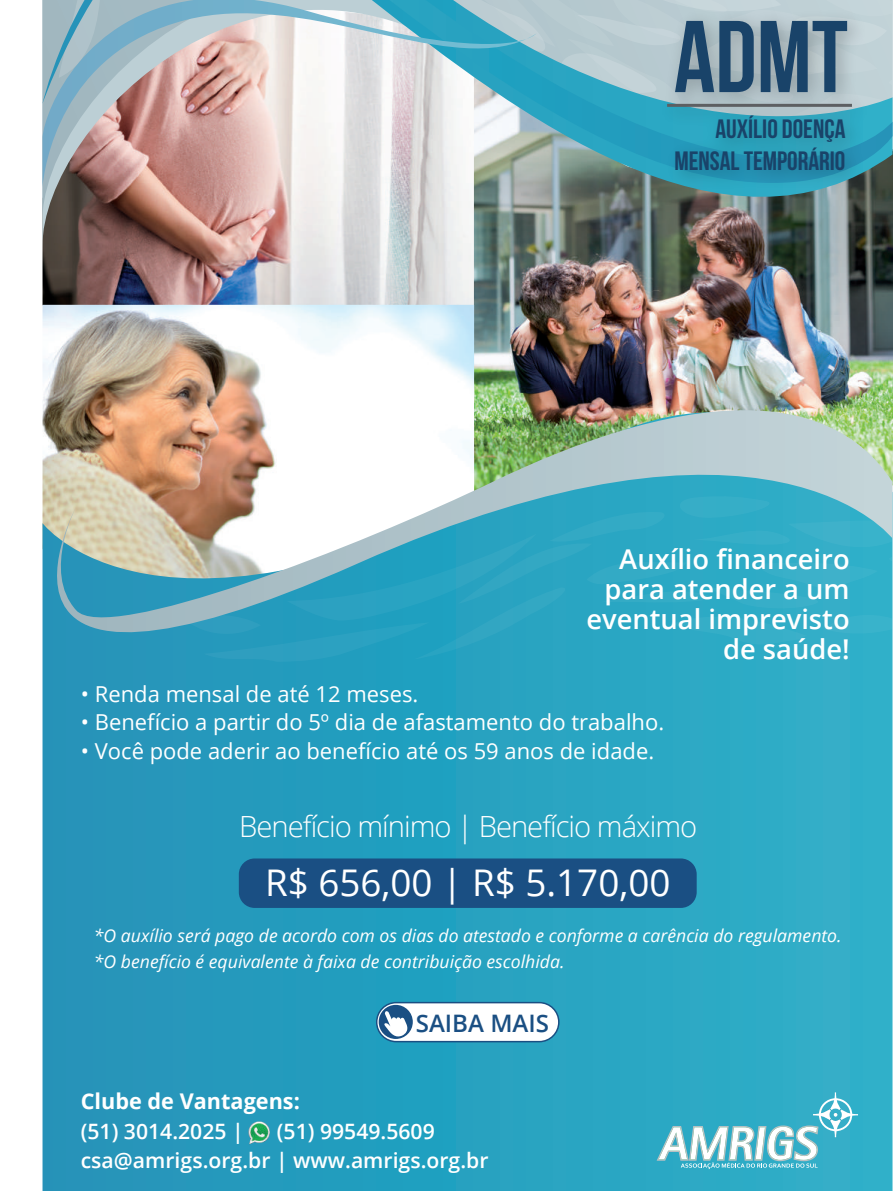
<style>
.page{position:relative;width:893px;height:1191px;background:#fff}
.page>*{position:absolute;margin:0;border:0;box-sizing:border-box;transform-origin:0 0}
.t1{font:101.7px "Bebas Neue";color:#194369}
.t2{font:36.75px "Open Sans";color:#fff}
.t3{font:300 29.25px "Open Sans";letter-spacing:-.035em;color:#fff}
.t4{font:600 27.3px/30px "Open Sans";color:#fff;text-align:right}
.t5{font:26.55px/31.8px "Bebas Neue";color:#194369;text-align:right}
.t6{font:600 24.15px "Open Sans";color:#1a4f83}
.t7{font:21.9px "Open Sans";color:#fff}
.t8{font:700 21.6px "Open Sans";color:#fff}
.t9{font:600 21.15px/29.4px "Open Sans";color:#fff}
.t10{font:italic 17.7px/25.8px "Open Sans";color:#fff}
</style>
<div class="page">
<img style="left:474px;top:62px;width:419px;height:464px">
<img style="left:43px;top:274px;width:431px;height:106px">
<img style="left:43px;top:187px;width:849px;height:87px">
<img style="left:389px;top:0;width:503px;height:259px">
<svg style="left:43px;top:0;width:493px;height:187px"></svg>
<svg style="left:43px;top:747px;width:849px;height:444px;background:#28a0c0"></svg>
<img style="left:42px;top:380px;width:850px;height:367px">
<img style="left:648px;top:0;width:232px;height:201px">
<hr style="left:667px;top:104px;width:185px;height:3px;background:#5d5f62">
<svg style="left:657px;top:1092px;width:201px;height:77px;background:#5fbccf"></svg>
<img style="left:244px;top:1118px;width:30px;height:29px">
<div style="left:239px;top:858px;width:458px;height:50px;background:#1a4f83;border-radius:16px"></div>
<div style="left:377px;top:1002px;width:182px;height:39px;background:#fff;border-radius:20px"></div>
<div style="left:376px;top:1002px;width:184px;height:40px;border:2px solid #1a4f83;border-radius:20px"></div>
<svg style="left:379px;top:1004px;width:34px;height:35px"></svg>
<svg style="left:383px;top:1011px;width:26px;height:25px"></svg>
<h1 class="t1" style="left:674px;top:1px;width:176px">ADMT</h1>
<h3 class="t5" style="left:674px;top:112px;width:173px">AUXÍLIO DOENÇA<br>MENSAL TEMPORÁRIO</h3>
<h3 class="t4" style="left:586px;top:543px;width:265px">Auxílio financeiro para atender a um eventual imprevisto de saúde!</h3>
<p class="t7" style="left:81px;top:679px;width:339px">• Renda mensal de até 12 meses.</p>
<p class="t7" style="left:81px;top:707px;width:585px">• Benefício a partir do 5º dia de afastamento do trabalho.</p>
<p class="t7" style="left:81px;top:736px;width:575px">• Você pode aderir ao benefício até os 59 anos de idade.</p>
<h3 class="t3" style="left:239px;top:806px;width:460px">Benefício mínimo | Benefício máximo</h3>
<h2 class="t2" style="left:265px;top:857px;width:407px">R$ 656,00 | R$ 5.170,00</h2>
<p class="t10" style="left:94px;top:922px;width:749px">*O auxílio será pago de acordo com os dias do atestado e conforme a carência do regulamento. *O benefício é equivalente à faixa de contribuição escolhida.</p>
<h3 class="t6" style="left:416px;top:1006px;width:135px">SAIBA MAIS</h3>
<p class="t8" style="left:81px;top:1086px;width:221px">Clube de Vantagens:</p>
<p class="t9" style="left:81px;top:1116px;width:164px">(51) 3014.2025 |</p>
<p class="t9" style="left:81px;top:1116px;width:409px;text-indent:196px">(51) 99549.5609 csa@amrigs.org.br | www.amrigs.org.br</p>
</div>
